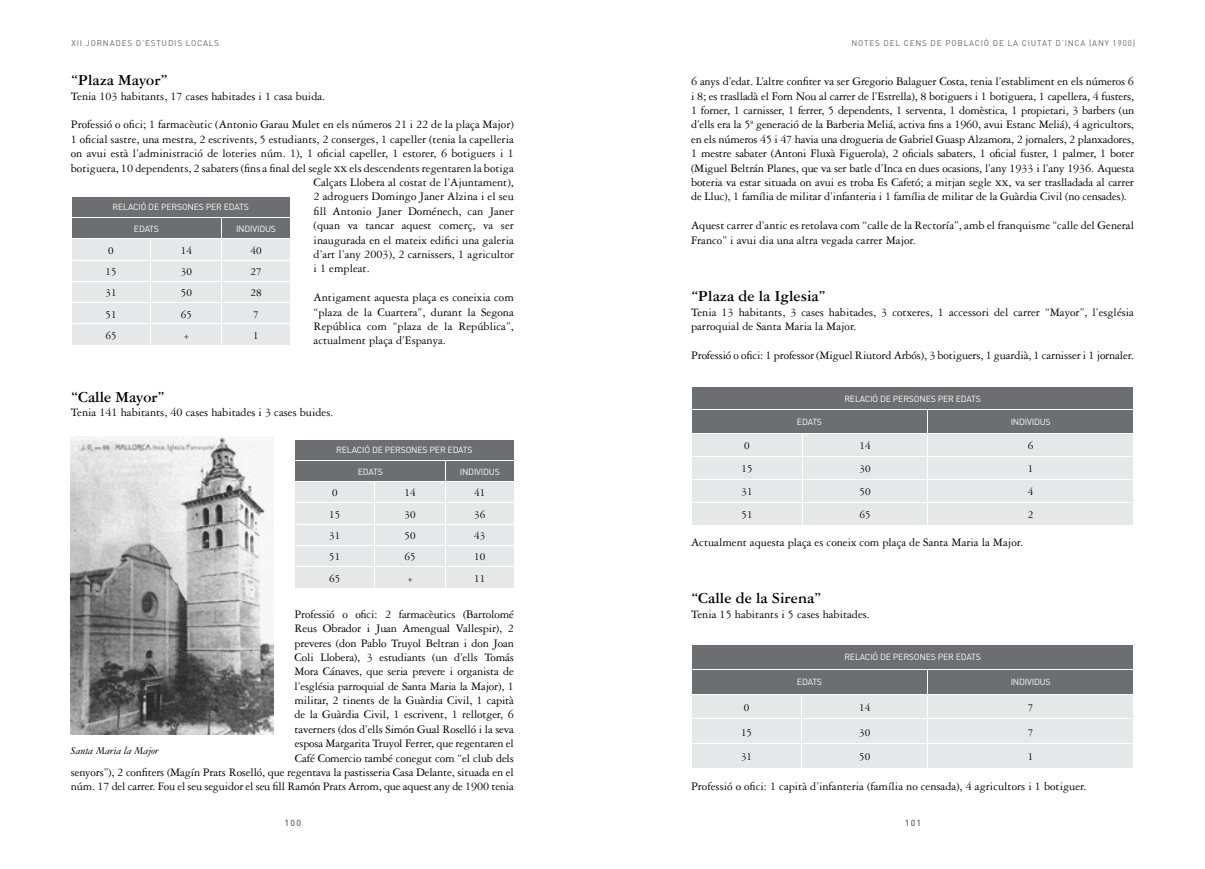
<style>
.page{position:relative;width:1205px;height:869px;background:#fff}
.page>*{position:absolute;margin:0;border:0;box-sizing:border-box;transform-origin:0 0}
.t1{font:700 16.25px "Garamond Three";color:#000}
.t2{font:12.25px/14.4px "Garamond Three";color:#000;text-align:justify}
.t3{font:11.25px "Garamond Three";color:#000}
.t4{font:italic 11.25px "Garamond Three";letter-spacing:-.015em;color:#000}
.t5{font:8.75px "DIN";letter-spacing:-.02em;color:#fff}
.t6{font:500 8.75px "DIN";letter-spacing:.14em;color:#636466}
.t7{font:8.12px "DIN";letter-spacing:.1em;color:#636466}
.s1{font-family:"Garamond Three SC"}
</style>
<div class="page">
<svg style="left:72px;top:197px;width:218px;height:148px;background:#c6c7c8"></svg>
<svg style="left:295px;top:440px;width:219px;height:147px;background:#c6c7c8"></svg>
<img style="left:71px;top:436px;width:202px;height:298px">
<svg style="left:692px;top:387px;width:441px;height:138px;background:#bfc0c2"></svg>
<svg style="left:692px;top:645px;width:441px;height:123px;background:#b7b8ba"></svg>
<p class="t7" style="left:71px;top:38px;width:149px">XII JORNADES D’ESTUDIS LOCALS</p>
<p class="t7" style="left:851px;top:38px;width:285px">NOTES DEL CENS DE POBLACIÓ DE LA CIUTAT D’INCA (ANY 1900)</p>
<h1 class="t1" style="left:71px;top:71px;width:98px">“Plaza Mayor”</h1>
<p class="t2" style="left:71px;top:89px;width:256px">Tenia 103 habitants, 17 cases habitades i 1 casa buida.</p>
<p class="t2" style="left:71px;top:118px;width:444px">Professió o ofici; 1 farmacèutic (Antonio Garau Mulet en els números 21 i 22 de la plaça Major)</p>
<p class="t2" style="left:71px;top:132px;width:444px">1 oficial sastre, una mestra, 2 escrivents, 5 estudiants, 2 conserges, 1 capeller (tenia la capelleria</p>
<p class="t2" style="left:71px;top:146px;width:444px">on avui està l’administració de loteries núm. 1), 1 oficial capeller, 1 estorer, 6 botiguers i 1</p>
<p class="t2" style="left:71px;top:161px;width:444px">botiguera, 10 dependents, 2 sabaters (fins a final del segle <span class="s1">xx</span> els descendents regentaren la botiga</p>
<p class="t2" style="left:314px;top:175px;width:202px">Calçats Llobera al costat de l’Ajuntament),</p>
<p class="t2" style="left:314px;top:189px;width:202px">2 adroguers Domingo Janer Alzina i el seu</p>
<p class="t2" style="left:314px;top:204px;width:202px">fill Antonio Janer Doménech, can Janer</p>
<p class="t2" style="left:314px;top:218px;width:202px">(quan va tancar aquest comerç, va ser</p>
<p class="t2" style="left:314px;top:233px;width:202px">inaugurada en el mateix edifici una galeria</p>
<p class="t2" style="left:314px;top:247px;width:202px">d’art l’any 2003), 2 carnissers, 1 agricultor</p>
<p class="t2" style="left:314px;top:261px;width:58px">i 1 empleat.</p>
<p class="t2" style="left:314px;top:290px;width:202px">Antigament aquesta plaça es coneixia com “plaza de la Cuartera”, durant la Segona República com “plaza de la República”, actualment plaça d’Espanya.</p>
<p class="t2" style="left:691px;top:74px;width:444px">6 anys d’edat. L’altre confiter va ser Gregorio Balaguer Costa, tenia l’establiment en els números 6 i 8; es traslladà el Forn Nou al carrer de l’Estrella), 8 botiguers i 1 botiguera, 1 capellera, 4 fusters, 1 forner, 1 carnisser, 1 ferrer, 5 dependents, 1 serventa, 1 domèstica, 1 propietari, 3 barbers (un d’ells era la 5ª generació de la Barberia Meliá, activa fins a 1960, avui Estanc Meliá), 4 agricultors, en els números 45 i 47 havia una drogueria de Gabriel Guasp Alzamora, 2 jornalers, 2 planxadores, 1 mestre sabater (Antoni Fluxà Figuerola), 2 oficials sabaters, 1 oficial fuster, 1 palmer, 1 boter (Miguel Beltrán Planes, que va ser batle d’Inca en dues ocasions, l’any 1933 i l’any 1936. Aquesta boteria va estar situada on avui es troba Es Cafetó; a mitjan segle <span class="s1">xx</span>, va ser traslladada al carrer de Lluc), 1 família de militar d’infanteria i 1 família de militar de la Guàrdia Civil (no censades).</p>
<p class="t2" style="left:691px;top:218px;width:444px">Aquest carrer d’antic es retolava com “calle de la Rectoría”, amb el franquisme “calle del General<br>Franco” i avui dia una altra vegada carrer Major.</p>
<p class="t5" style="left:113px;top:202px;width:138px">RELACIÓ DE PERSONES PER EDATS</p>
<p class="t5" style="left:134px;top:223px;width:27px">EDATS</p>
<p class="t5" style="left:236px;top:223px;width:42px">INDIVIDUS</p>
<p class="t3" style="left:108px;top:244px;width:7px">0</p>
<p class="t3" style="left:181px;top:244px;width:13px">14</p>
<p class="t3" style="left:250px;top:244px;width:13px">40</p>
<p class="t3" style="left:105px;top:265px;width:13px">15</p>
<p class="t3" style="left:181px;top:265px;width:13px">30</p>
<p class="t3" style="left:250px;top:265px;width:13px">27</p>
<p class="t3" style="left:105px;top:287px;width:13px">31</p>
<p class="t3" style="left:181px;top:287px;width:13px">50</p>
<p class="t3" style="left:250px;top:287px;width:13px">28</p>
<p class="t3" style="left:105px;top:308px;width:13px">51</p>
<p class="t3" style="left:181px;top:308px;width:13px">65</p>
<p class="t3" style="left:253px;top:308px;width:7px">7</p>
<p class="t3" style="left:105px;top:329px;width:13px">65</p>
<p class="t3" style="left:183px;top:329px;width:8px">+</p>
<p class="t3" style="left:253px;top:329px;width:7px">1</p>
<h1 class="t1" style="left:691px;top:287px;width:136px">“Plaza de la Iglesia”</h1>
<p class="t2" style="left:691px;top:304px;width:444px">Tenia 13 habitants, 3 cases habitades, 3 cotxeres, 1 accessori del carrer “Mayor”, l’església parroquial de Santa Maria la Major.</p>
<p class="t2" style="left:691px;top:348px;width:444px">Professió o ofici: 1 professor (Miguel Riutord Arbós), 3 botiguers, 1 guardià, 1 carnisser i 1 jornaler.</p>
<h1 class="t1" style="left:71px;top:388px;width:96px">“Calle Mayor”</h1>
<p class="t2" style="left:71px;top:405px;width:264px">Tenia 141 habitants, 40 cases habitades i 3 cases buides.</p>
<p class="t5" style="left:336px;top:444px;width:138px">RELACIÓ DE PERSONES PER EDATS</p>
<p class="t5" style="left:358px;top:465px;width:27px">EDATS</p>
<p class="t5" style="left:460px;top:465px;width:42px">INDIVIDUS</p>
<p class="t3" style="left:332px;top:487px;width:7px">0</p>
<p class="t3" style="left:404px;top:487px;width:13px">14</p>
<p class="t3" style="left:474px;top:487px;width:13px">41</p>
<p class="t3" style="left:329px;top:508px;width:13px">15</p>
<p class="t3" style="left:404px;top:508px;width:13px">30</p>
<p class="t3" style="left:474px;top:508px;width:13px">36</p>
<p class="t3" style="left:329px;top:529px;width:13px">31</p>
<p class="t3" style="left:404px;top:529px;width:13px">50</p>
<p class="t3" style="left:474px;top:529px;width:13px">43</p>
<p class="t3" style="left:329px;top:550px;width:13px">51</p>
<p class="t3" style="left:404px;top:550px;width:13px">65</p>
<p class="t3" style="left:474px;top:550px;width:13px">10</p>
<p class="t3" style="left:329px;top:572px;width:13px">65</p>
<p class="t3" style="left:407px;top:572px;width:8px">+</p>
<p class="t3" style="left:474px;top:572px;width:13px">11</p>
<p class="t2" style="left:71px;top:606px;width:444px;text-align:right">Professió o ofici: 2 farmacèutics (Bartolomé<br>Reus Obrador i Juan Amengual Vallespir), 2<br>preveres (don Pablo Truyol Beltran i don Joan<br>Coli Llobera), 3 estudiants (un d’ells Tomás<br>Mora Cánaves, que seria prevere i organista de<br>l’església parroquial de Santa Maria la Major), 1<br>militar, 2 tinents de la Guàrdia Civil, 1 capità<br>de la Guàrdia Civil, 1 escrivent, 1 rellotger, 6<br>taverners (dos d’ells Simón Gual Roselló i la seva<br>esposa Margarita Truyol Ferrer, que regentaren el<br>Café Comercio també conegut com “el club dels<br>senyors”), 2 confiters (Magín Prats Roselló, que regentava la pastisseria Casa Delante, situada en el núm. 17 del carrer. Fou el seu seguidor el seu fill Ramón Prats Arrom, que aquest any de 1900 tenia</p>
<p class="t4" style="left:71px;top:743px;width:89px">Santa Maria la Major</p>
<p class="t5" style="left:844px;top:393px;width:138px">RELACIÓ DE PERSONES PER EDATS</p>
<p class="t5" style="left:797px;top:416px;width:27px">EDATS</p>
<p class="t5" style="left:1010px;top:416px;width:42px">INDIVIDUS</p>
<p class="t3" style="left:744px;top:439px;width:7px">0</p>
<p class="t3" style="left:859px;top:439px;width:13px">14</p>
<p class="t3" style="left:1028px;top:439px;width:7px">6</p>
<p class="t3" style="left:741px;top:462px;width:13px">15</p>
<p class="t3" style="left:859px;top:462px;width:13px">30</p>
<p class="t3" style="left:1028px;top:462px;width:7px">1</p>
<p class="t3" style="left:741px;top:485px;width:13px">31</p>
<p class="t3" style="left:859px;top:485px;width:13px">50</p>
<p class="t3" style="left:1028px;top:485px;width:7px">4</p>
<p class="t3" style="left:741px;top:508px;width:13px">51</p>
<p class="t3" style="left:859px;top:508px;width:13px">65</p>
<p class="t3" style="left:1028px;top:508px;width:7px">2</p>
<p class="t2" style="left:691px;top:534px;width:334px">Actualment aquesta plaça es coneix com plaça de Santa Maria la Major.</p>
<h1 class="t1" style="left:691px;top:589px;width:132px">“Calle de la Sirena”</h1>
<p class="t2" style="left:691px;top:606px;width:180px">Tenia 15 habitants i 5 cases habitades.</p>
<p class="t5" style="left:844px;top:651px;width:138px">RELACIÓ DE PERSONES PER EDATS</p>
<p class="t5" style="left:797px;top:676px;width:27px">EDATS</p>
<p class="t5" style="left:1010px;top:676px;width:42px">INDIVIDUS</p>
<p class="t3" style="left:744px;top:701px;width:7px">0</p>
<p class="t3" style="left:859px;top:701px;width:13px">14</p>
<p class="t3" style="left:1028px;top:701px;width:7px">7</p>
<p class="t3" style="left:741px;top:725px;width:13px">15</p>
<p class="t3" style="left:859px;top:725px;width:13px">30</p>
<p class="t3" style="left:1028px;top:725px;width:7px">7</p>
<p class="t3" style="left:741px;top:750px;width:13px">31</p>
<p class="t3" style="left:859px;top:750px;width:13px">50</p>
<p class="t3" style="left:1028px;top:750px;width:7px">1</p>
<p class="t2" style="left:691px;top:779px;width:397px">Professió o ofici: 1 capità d’infanteria (família no censada), 4 agricultors i 1 botiguer.</p>
<p class="t6" style="left:285px;top:816px;width:18px">100</p>
<p class="t6" style="left:905px;top:816px;width:18px">101</p>
</div>
